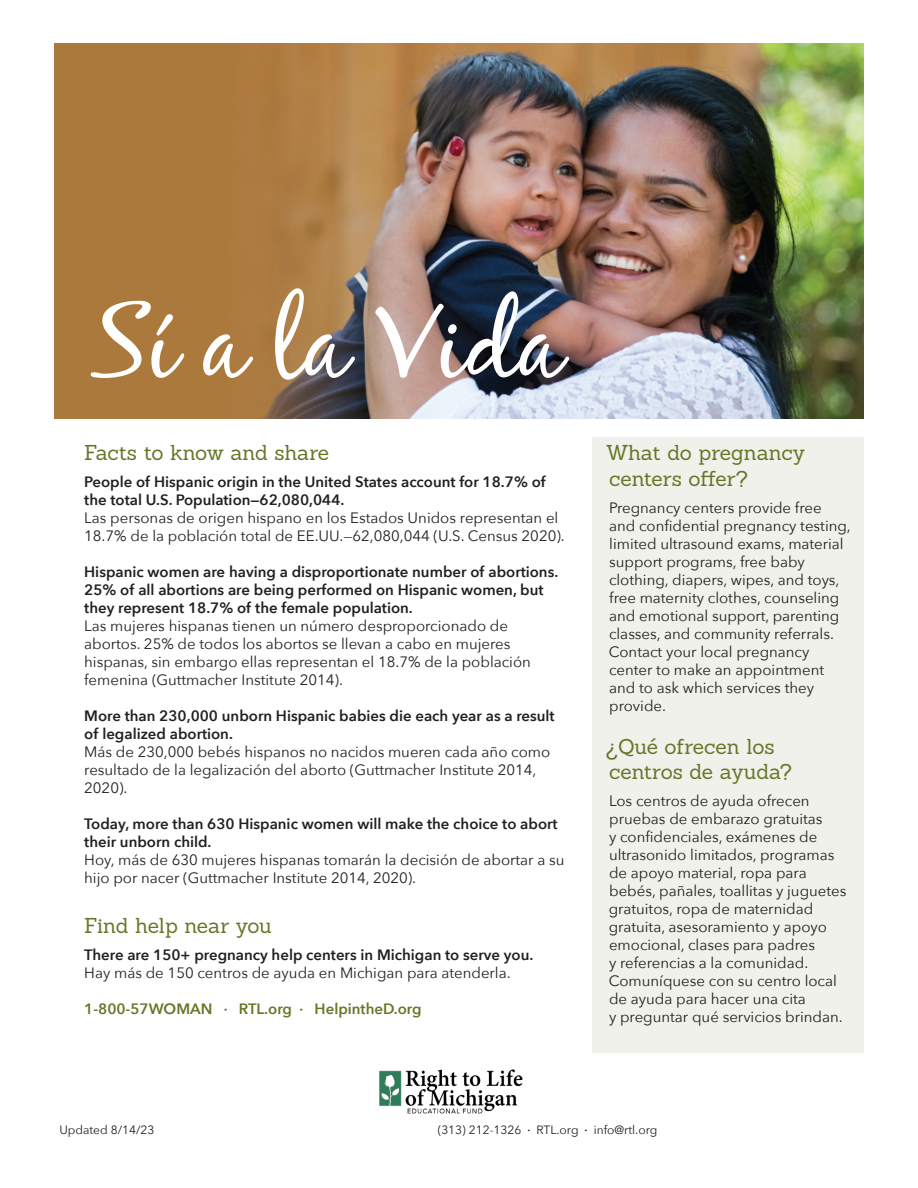
<style>
.page{position:relative;width:918px;height:1188px;background:#fff}
.page>*{position:absolute;margin:0;border:0;box-sizing:border-box;transform-origin:0 0}
.t1{font:105px "Black Jack";color:#fff}
.t2{font:21px/25.2px "Sanchez";letter-spacing:-.01em;color:#657728}
.t3{font:15px/18px "Avenir Next";color:#231f20}
.t4{font:600 15px/18px "Avenir Next";color:#231f20}
.t5{font:600 15px "Avenir Next";color:#657728}
.t6{font:12px "Avenir Next";color:#231f20}
.s1{font-weight:500}
</style>
<div class="page">
<img style="left:379px;top:1069px;width:144px;height:45px">
<div style="left:592px;top:437px;width:271px;height:616px;background:#f0f1ea"></div>
<img style="left:54px;top:43px;width:810px;height:376px">
<p class="t1" style="left:91px;top:278px;width:474px">Sí a la Vida</p>
<p class="t2" style="left:84px;top:439px;width:247px">Facts to know and share</p>
<p class="t4" style="left:84px;top:472px;width:463px">People of Hispanic origin in the United States account for 18.7% of the total U.S. Population—62,080,044.</p>
<p class="t3" style="left:84px;top:508px;width:482px">Las personas de origen hispano en los Estados Unidos representan el<br>18.7% de la población total de EE.UU.—62,080,044 (U.S. Census 2020).</p>
<p class="t4" style="left:84px;top:562px;width:476px">Hispanic women are having a disproportionate number of abortions.<br>25% of all abortions are being performed on Hispanic women, but they represent 18.7% of the female population.</p>
<p class="t3" style="left:84px;top:616px;width:448px">Las mujeres hispanas tienen un número desproporcionado de abortos. 25% de todos los abortos se llevan a cabo en mujeres hispanas, sin embargo ellas representan el 18.7% de la población femenina (Guttmacher Institute 2014).</p>
<p class="t4" style="left:84px;top:706px;width:472px">More than 230,000 unborn Hispanic babies die each year as a result of legalized abortion.</p>
<p class="t3" style="left:84px;top:742px;width:468px">Más de 230,000 bebés hispanos no nacidos mueren cada año como resultado de la legalización del aborto (Guttmacher Institute 2014,<br>2020).</p>
<p class="t4" style="left:84px;top:814px;width:475px">Today, more than 630 Hispanic women will make the choice to abort their unborn child.</p>
<p class="t3" style="left:84px;top:850px;width:482px">Hoy, más de 630 mujeres hispanas tomarán la decisión de abortar a su hijo por nacer (Guttmacher Institute 2014, 2020).</p>
<p class="t2" style="left:84px;top:913px;width:189px">Find help near you</p>
<p class="t4" style="left:84px;top:945px;width:451px">There are 150+ pregnancy help centers in Michigan to serve you.</p>
<p class="t3" style="left:84px;top:963px;width:428px">Hay más de 150 centros de ayuda en Michigan para atenderla.</p>
<p class="t5" style="left:84px;top:996px;width:339px">1-800-57WOMAN · RTL.org · HelpintheD.org</p>
<p class="t2" style="left:606px;top:440px;width:201px">What do pregnancy centers offer?</p>
<p class="t3" style="left:609px;top:498px;width:244px">Pregnancy centers provide free and confidential pregnancy testing, limited ultrasound exams, material support programs, free baby clothing, diapers, wipes, and toys, free maternity clothes, counseling and emotional support, parenting classes, and community referrals.<br>Contact your local pregnancy center to make an appointment and to ask which services they provide.</p>
<p class="t2" style="left:606px;top:734px;width:170px">¿Qué ofrecen los</p>
<p class="t2" style="left:609px;top:759px;width:184px">centros de ayuda?</p>
<p class="t3" style="left:609px;top:791px;width:239px">Los centros de ayuda ofrecen pruebas de embarazo gratuitas<br>y confidenciales, exámenes de ultrasonido limitados, programas de apoyo material, ropa para bebés, pañales, toallitas y juguetes gratuitos, ropa de maternidad gratuita, asesoramiento y apoyo emocional, clases para padres<br>y referencias a la comunidad.<br>Comuníquese con su centro local de ayuda para hacer una cita</p>
<p class="t3" style="left:609px;top:1007px;width:235px">y preguntar qué servicios brindan.</p>
<p class="t6" style="left:59px;top:1120px;width:97px">Updated 8/14/23</p>
<p class="t6" style="left:438px;top:1120px;width:221px">(313) 212-1326 <span class="s1">·</span> RTL.org <span class="s1">·</span> info@rtl.org</p>
</div>
